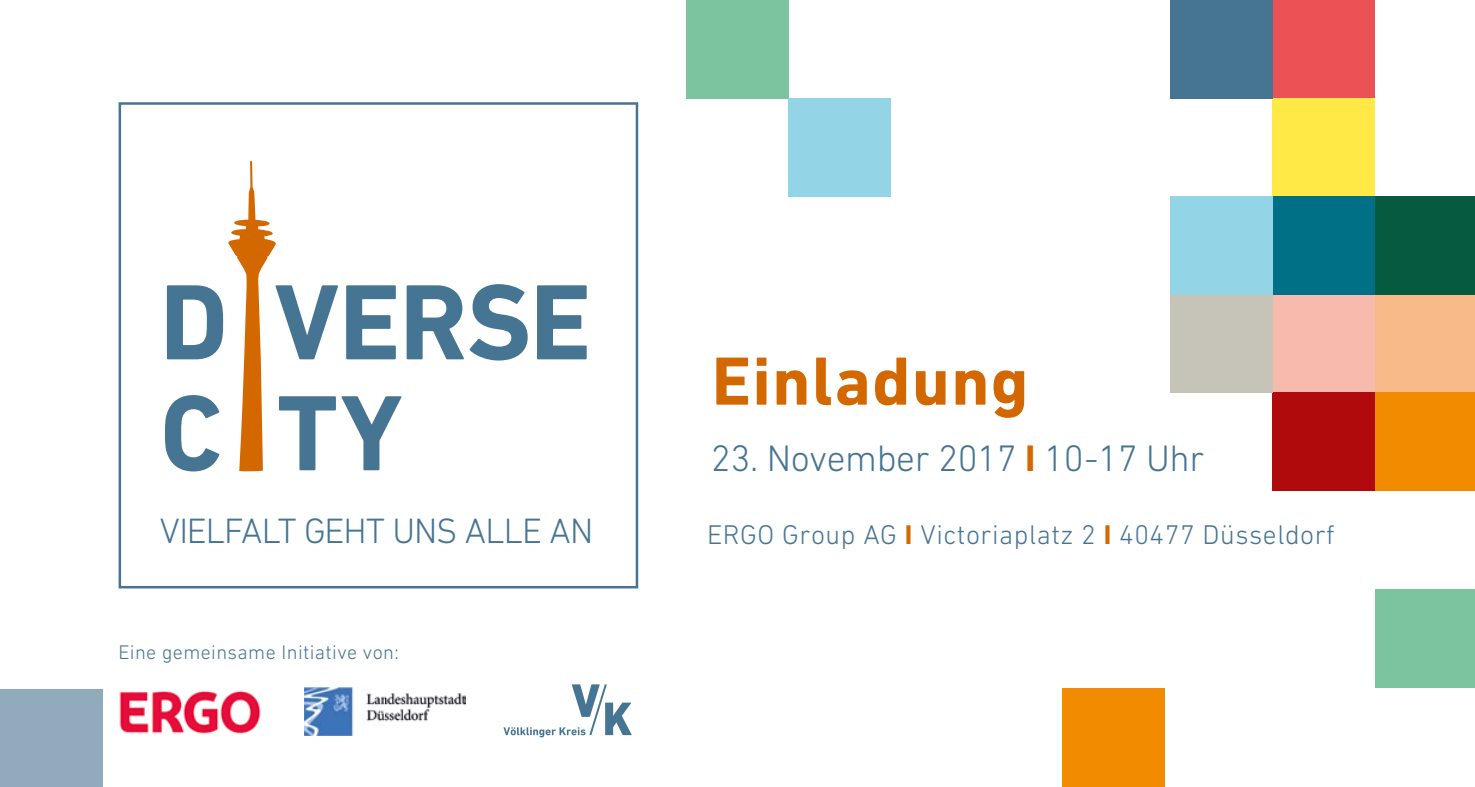
<style>
.page{position:relative;width:1475px;height:787px;background:#fff}
.page>*{position:absolute;margin:0;border:0;box-sizing:border-box;transform-origin:0 0}
.t1{font:700 108.75px/110.8px "DIN Next LT Pro";letter-spacing:-.01em;color:#467593}
.t2{font:700 69.25px "DIN Next LT Pro";letter-spacing:.02em;color:#d46800}
.t3{font:300 37.5px "DIN Next LT Pro";letter-spacing:-.01em;color:#467593}
.t4{font:300 35.75px "DIN Next LT Pro";letter-spacing:-.025em;color:#467593}
.t5{font:300 27.5px "DIN Next LT Pro";letter-spacing:.02em;color:#467593}
.t6{font:300 20px "DIN Next LT Pro";letter-spacing:.02em;color:#467593}
.s1{font-weight:700;color:#d46800}
</style>
<div class="page">
<svg style="left:119px;top:102px;width:519px;height:486px"></svg>
<div style="left:1374px;top:589px;width:100px;height:98px;background:#7cc49f"></div>
<div style="left:686px;top:1px;width:102px;height:98px;background:#7cc49f"></div>
<div style="left:1272px;top:294px;width:102px;height:99px;background:#f7bbae"></div>
<div style="left:1272px;top:0;width:102px;height:98px;background:#ea5256"></div>
<div style="left:1272px;top:393px;width:102px;height:98px;background:#b10a0c"></div>
<div style="left:1272px;top:98px;width:102px;height:98px;background:#ffe946"></div>
<div style="left:1272px;top:196px;width:102px;height:98px;background:#007087"></div>
<div style="left:1374px;top:294px;width:100px;height:99px;background:#f8ba89"></div>
<div style="left:1374px;top:393px;width:100px;height:98px;background:#f28b00"></div>
<div style="left:1061px;top:688px;width:103px;height:98px;background:#f28b00"></div>
<div style="left:1374px;top:196px;width:100px;height:98px;background:#055a3f"></div>
<div style="left:1169px;top:294px;width:103px;height:99px;background:#c6c4b9"></div>
<div style="left:1169px;top:0;width:103px;height:98px;background:#467593"></div>
<div style="left:1169px;top:196px;width:103px;height:98px;background:#94d4e7"></div>
<div style="left:788px;top:99px;width:103px;height:98px;background:#94d4e7"></div>
<div style="left:0;top:689px;width:102px;height:98px;background:#91abbd"></div>
<svg style="left:503px;top:684px;width:128px;height:53px"></svg>
<img style="left:305px;top:687px;width:160px;height:48px">
<img style="left:119px;top:690px;width:142px;height:44px">
<p class="t1" style="left:160px;top:266px;width:433px">D VERSE<br>C TY</p>
<p class="t4" style="left:160px;top:510px;width:435px">VIELFALT GEHT UNS ALLE AN</p>
<p class="t6" style="left:118px;top:640px;width:282px">Eine gemeinsame Initiative von:</p>
<p class="t2" style="left:711px;top:340px;width:318px">Einladung</p>
<p class="t3" style="left:710px;top:437px;width:495px">23. November 2017 <span class="s1">I</span> 10-17 Uhr</p>
<p class="t5" style="left:707px;top:518px;width:629px">ERGO Group AG <span class="s1">I</span> Victoriaplatz 2 <span class="s1">I</span> 40477 Düsseldorf</p>
</div>
